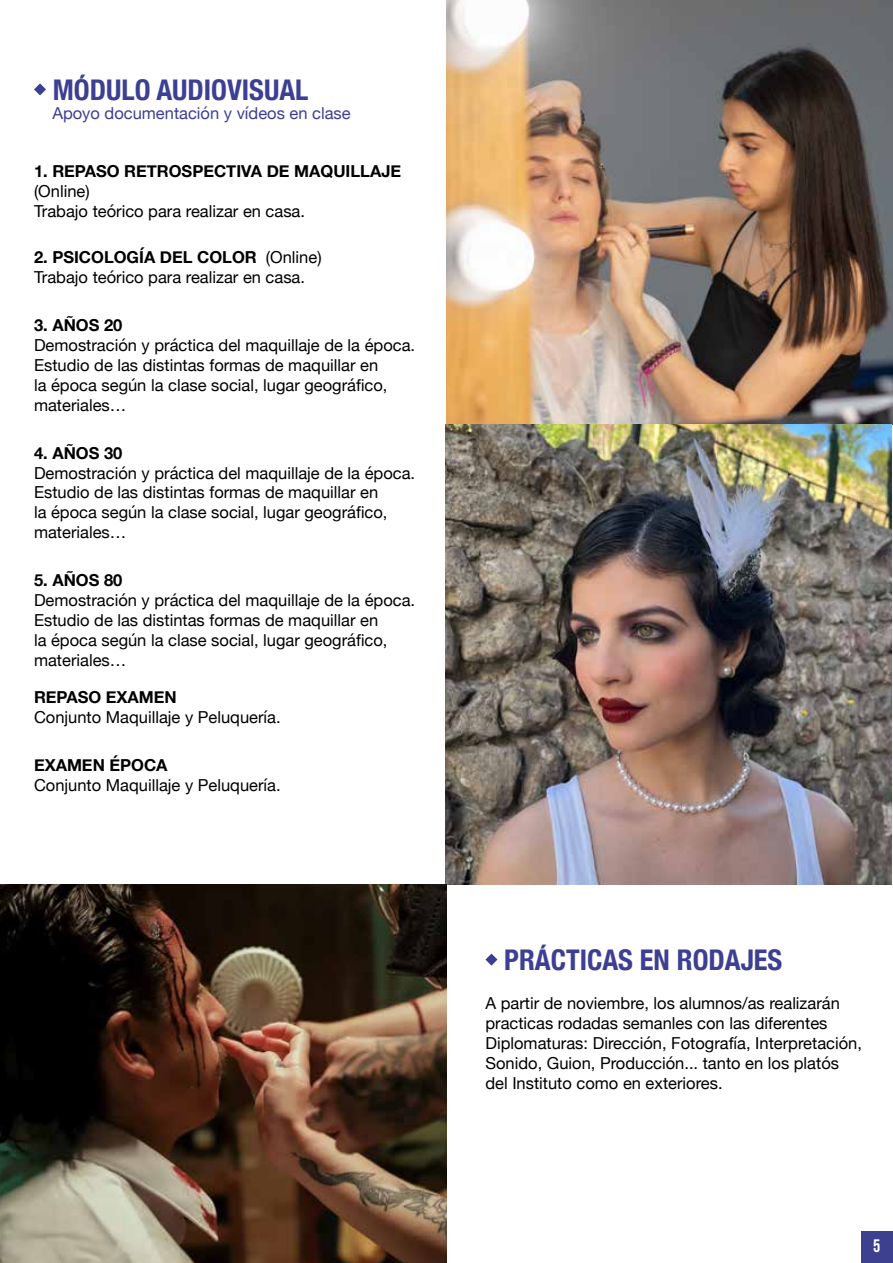
<style>
.page{position:relative;width:893px;height:1263px;background:#fff}
.page>*{position:absolute;margin:0;border:0;box-sizing:border-box;transform-origin:0 0}
.t1{font:700 condensed 28.5px "Helvetica Neue";color:#3c3f92}
.t2{font:18px "Bebas Neue";color:#fff}
.t3{font:16.5px/19.8px "Helvetica Neue";color:#000}
.t4{font:700 16.5px "Helvetica Neue";color:#000}
.t5{font:16.5px "Helvetica Neue";color:#3c3f92}
.s1{font-weight:700}
</style>
<div class="page">
<svg style="left:34px;top:83px;width:12px;height:12px"></svg>
<img style="left:445px;top:0;width:448px;height:884px">
<img style="left:0;top:884px;width:446px;height:379px">
<div style="left:861px;top:1231px;width:32px;height:31px;background:#3d408f"></div>
<svg style="left:485px;top:953px;width:12px;height:13px"></svg>
<h1 class="t1" style="left:53px;top:73px;width:257px">MÓDULO AUDIOVISUAL</h1>
<p class="t5" style="left:52px;top:107px;width:300px">Apoyo documentación y vídeos en clase</p>
<p class="t4" style="left:34px;top:162px;width:369px">1. REPASO RETROSPECTIVA DE MAQUILLAJE</p>
<p class="t3" style="left:34px;top:182px;width:273px">(Online)<br>Trabajo teórico para realizar en casa.</p>
<p class="t3" style="left:34px;top:249px;width:289px"><span class="s1">2. PSICOLOGÍA DEL COLOR</span> (Online)<br>Trabajo teórico para realizar en casa.</p>
<p class="t4" style="left:34px;top:316px;width:90px">3. AÑOS 20</p>
<p class="t3" style="left:34px;top:337px;width:383px">Demostración y práctica del maquillaje de la época.<br>Estudio de las distintas formas de maquillar en<br>la época según la clase social, lugar geográfico, materiales…</p>
<p class="t4" style="left:34px;top:444px;width:90px">4. AÑOS 30</p>
<p class="t3" style="left:34px;top:464px;width:383px">Demostración y práctica del maquillaje de la época.<br>Estudio de las distintas formas de maquillar en<br>la época según la clase social, lugar geográfico, materiales…</p>
<p class="t4" style="left:34px;top:571px;width:90px">5. AÑOS 80</p>
<p class="t3" style="left:34px;top:592px;width:383px">Demostración y práctica del maquillaje de la época.<br>Estudio de las distintas formas de maquillar en<br>la época según la clase social, lugar geográfico, materiales…</p>
<p class="t4" style="left:34px;top:688px;width:144px">REPASO EXAMEN</p>
<p class="t3" style="left:34px;top:709px;width:248px">Conjunto Maquillaje y Peluquería.</p>
<p class="t4" style="left:34px;top:756px;width:135px">EXAMEN ÉPOCA</p>
<p class="t3" style="left:34px;top:777px;width:248px">Conjunto Maquillaje y Peluquería.</p>
<h1 class="t1" style="left:504px;top:943px;width:280px">PRÁCTICAS EN RODAJES</h1>
<p class="t3" style="left:485px;top:995px;width:378px">A partir de noviembre, los alumnos/as realizarán practicas rodadas semanles con las diferentes Diplomaturas: Dirección, Fotografía, Interpretación, Sonido, Guion, Producción... tanto en los platós del Instituto como en exteriores.</p>
<p class="t2" style="left:873px;top:1236px;width:9px">5</p>
</div>
